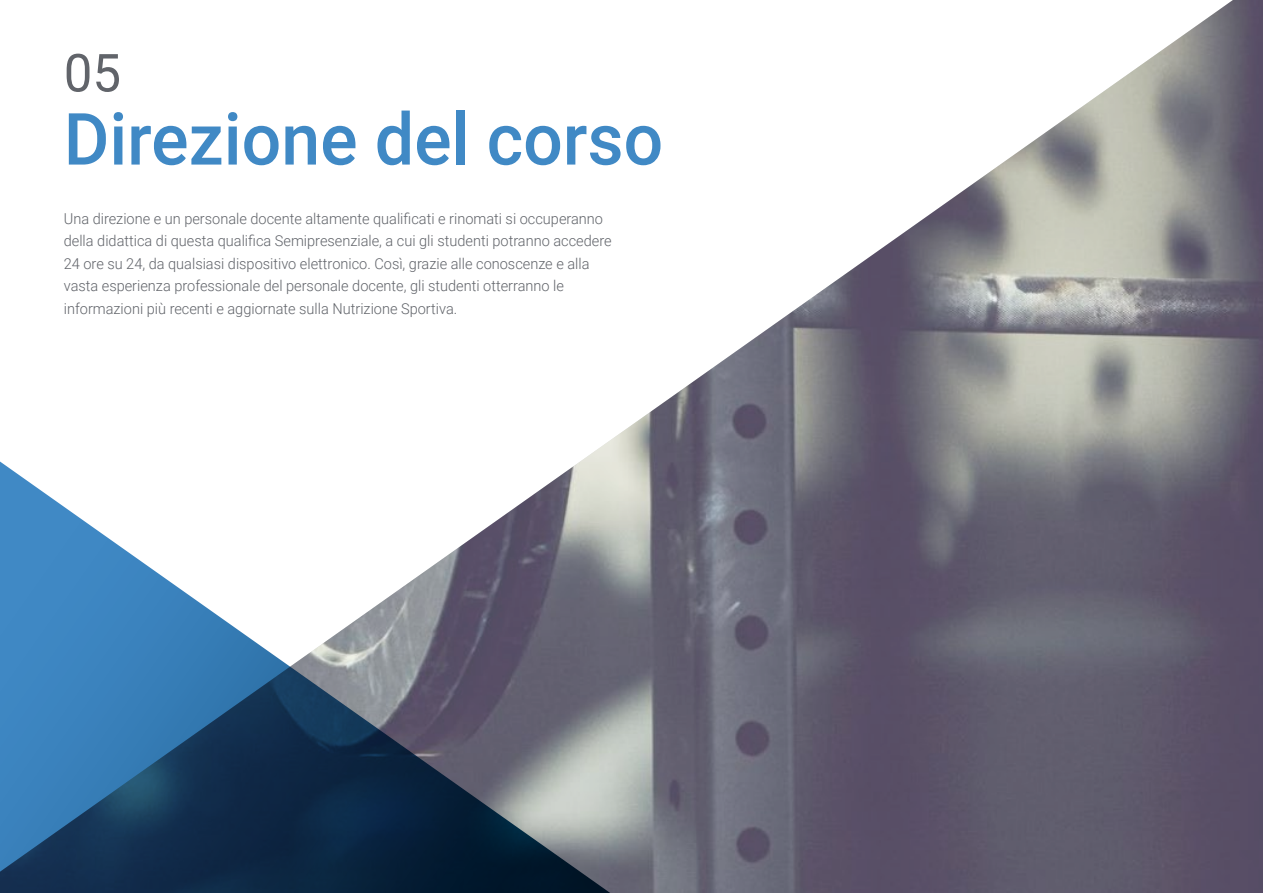
<style>
.page{position:relative;width:1263px;height:893px;background:#fff}
.page>*{position:absolute;margin:0;border:0;box-sizing:border-box;transform-origin:0 0}
.t1{font:500 72px "Roboto";color:#4089c5}
.t2{font:52.5px "Roboto";color:#61646a}
.t3{font:300 15px/22.5px "Roboto";color:#61646a}
</style>
<div class="page">
<img style="left:602px;top:0;width:661px;height:893px">
<svg style="left:0;top:446px;width:640px;height:447px"></svg>
<h2 class="t2" style="left:64px;top:36px;width:59px">05</h2>
<h1 class="t1" style="left:64px;top:89px;width:601px">Direzione del corso</h1>
<p class="t3" style="left:64px;top:207px;width:549px">Una direzione e un personale docente altamente qualificati e rinomati si occuperanno della didattica di questa qualifica Semipresenziale, a cui gli studenti potranno accedere 24 ore su 24, da qualsiasi dispositivo elettronico. Così, grazie alle conoscenze e alla vasta esperienza professionale del personale docente, gli studenti otterranno le informazioni più recenti e aggiornate sulla Nutrizione Sportiva.</p>
</div>
